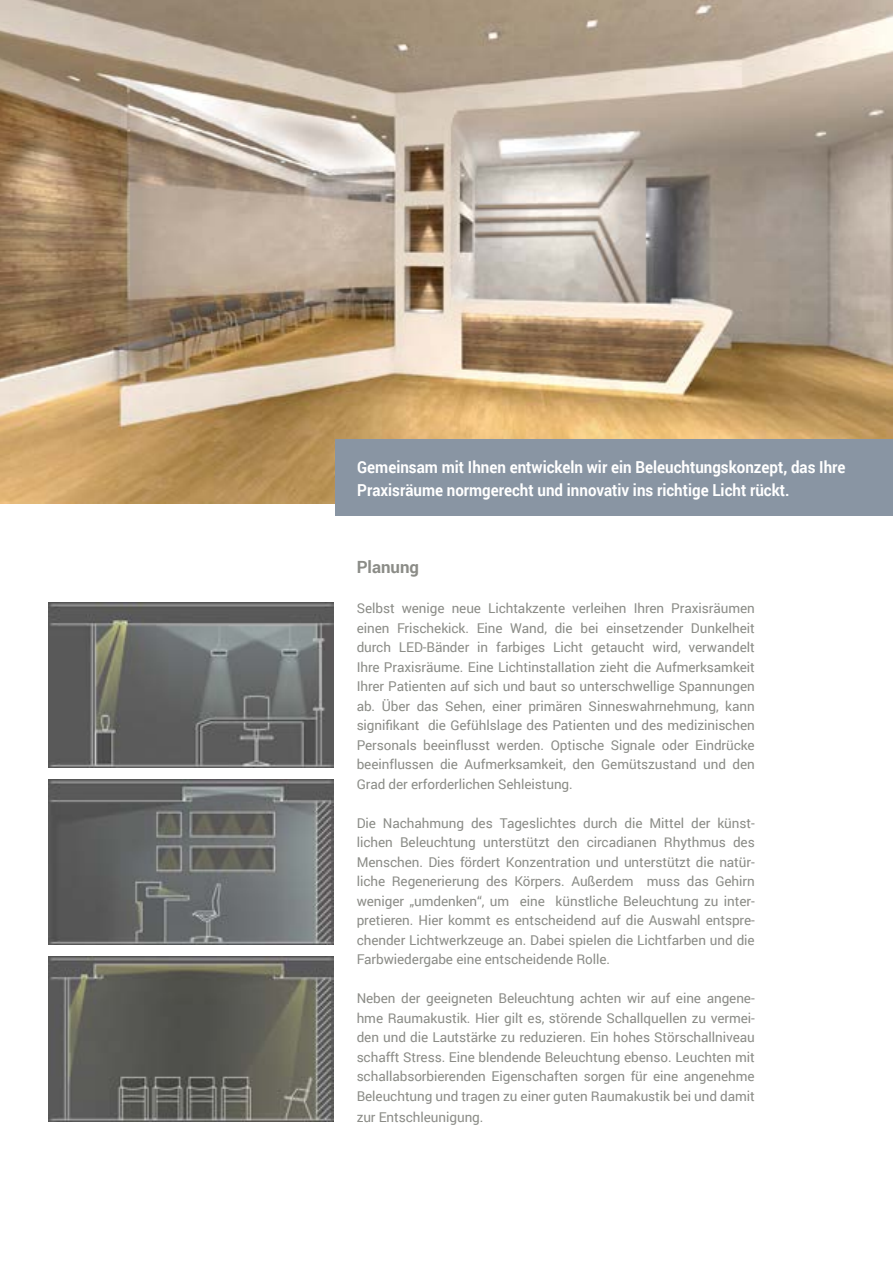
<style>
.page{position:relative;width:893px;height:1263px;background:#fff}
.page>*{position:absolute;margin:0;border:0;box-sizing:border-box;transform-origin:0 0}
.t1{font:700 16.8px "Roboto";color:#8b8c87}
.t2{font:700 16.5px/22.5px "Roboto";color:#fff;scale:.92 1}
.t3{font:13.5px/19.5px "Roboto";letter-spacing:-.005em;color:#8b8c87;text-align:justify}
</style>
<div class="page">
<img style="left:0;top:0;width:893px;height:504px">
<div style="left:335px;top:439px;width:558px;height:77px;background:#8995a3"></div>
<img style="left:49px;top:603px;width:284px;height:165px">
<img style="left:49px;top:780px;width:284px;height:164px">
<img style="left:49px;top:956px;width:284px;height:165px">
<p class="t2" style="left:357px;top:456px;width:532px">Gemeinsam mit Ihnen entwickeln wir ein Beleuchtungskonzept, das Ihre<br>Praxisräume normgerecht und innovativ ins richtige Licht rückt.</p>
<p class="t1" style="left:357px;top:555px;width:64px">Planung</p>
<p class="t3" style="left:357px;top:598px;width:400px">Selbst wenige neue Lichtakzente verleihen Ihren Praxisräumen einen Frischekick. Eine Wand, die bei einsetzender Dunkelheit durch LED-Bänder in farbiges Licht getaucht wird, verwandelt Ihre Praxisräume. Eine Lichtinstallation zieht die Aufmerksamkeit Ihrer Patienten auf sich und baut so unterschwellige Spannungen ab. Über das Sehen, einer primären Sinneswahrnehmung, kann signifikant die Gefühlslage des Patienten und des medizinischen Personals beeinflusst werden. Optische Signale oder Eindrücke beeinflussen die Aufmerksamkeit, den Gemütszustand und den Grad der erforderlichen Sehleistung.</p>
<p class="t3" style="left:357px;top:812px;width:400px">Die Nachahmung des Tageslichtes durch die Mittel der künst&shy;lichen Beleuchtung unterstützt den circadianen Rhythmus des Menschen. Dies fördert Konzentration und unterstützt die natür&shy;liche Regenerierung des Körpers. Außerdem muss das Gehirn weniger „umdenken“, um eine künstliche Beleuchtung zu inter&shy;pretieren. Hier kommt es entscheidend auf die Auswahl entspre&shy;chender Lichtwerkzeuge an. Dabei spielen die Lichtfarben und die Farbwiedergabe eine entscheidende Rolle.</p>
<p class="t3" style="left:357px;top:988px;width:400px">Neben der geeigneten Beleuchtung achten wir auf eine angene&shy;hme Raumakustik. Hier gilt es, störende Schallquellen zu vermei&shy;den und die Lautstärke zu reduzieren. Ein hohes Störschallniveau schafft Stress. Eine blendende Beleuchtung ebenso. Leuchten mit schallabsorbierenden Eigenschaften sorgen für eine angenehme Beleuchtung und tragen zu einer guten Raumakustik bei und damit</p>
<p class="t3" style="left:357px;top:1106px;width:128px">zur Entschleunigung.</p>
</div>
